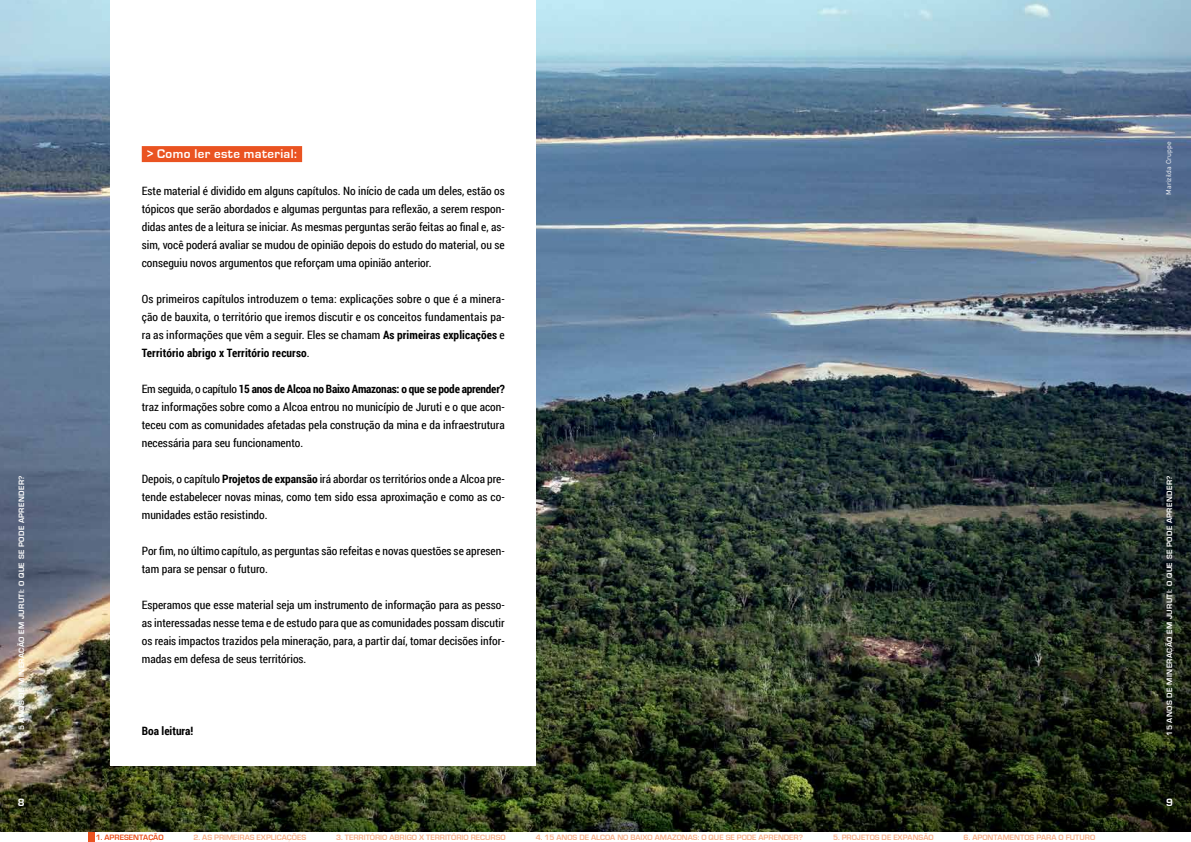
<style>
.page{position:relative;width:1191px;height:842px;background:#fff}
.page>*{position:absolute;margin:0;border:0;box-sizing:border-box;transform-origin:0 0}
.t1{font:700 13px "Eurostile";letter-spacing:.03em;color:#fff}
.t2{font:11.5px/18px "Roboto Condensed";color:#000;text-align:justify}
.t3{font:700 11.5px "Roboto Condensed";color:#000}
.t4{font:700 11px "Eurostile";color:#fff}
.t5{font:700 8px "Eurostile";color:#f7b08b}
.t6{font:700 8px "Eurostile";letter-spacing:.05em;color:#fff}
.t7{font:700 8px "Eurostile";color:#ea5321}
.t8{font:7px "DIN";color:#fff}
.s1{font-weight:700}
</style>
<div class="page">
<img style="left:0;top:0;width:1191px;height:832px">
<div style="left:111px;top:0;width:425px;height:765px;background:#fff"></div>
<div style="left:142px;top:146px;width:160px;height:16px;background:#ea5321"></div>
<div style="left:88px;top:832px;width:7px;height:10px;background:#ea5321"></div>
<p class="t6" style="left:17px;top:736px;width:261px;rotate:-90deg">15 ANOS DE MINERAÇÃO EM JURUTI: O QUE SE PODE APRENDER?</p>
<p class="t4" style="left:18px;top:796px;width:8px">8</p>
<p class="t1" style="left:147px;top:147px;width:151px">&gt; Como ler este material:</p>
<p class="t2" style="left:142px;top:182px;width:364px">Este material é dividido em alguns capítulos. No início de cada um deles, estão os tópicos que serão abordados e algumas perguntas para reflexão, a serem respon&shy;didas antes de a leitura se iniciar. As mesmas perguntas serão feitas ao final e, as&shy;sim, você poderá avaliar se mudou de opinião depois do estudo do material, ou se conseguiu novos argumentos que reforçam uma opinião anterior.</p>
<p class="t2" style="left:142px;top:290px;width:364px">Os primeiros capítulos introduzem o tema: explicações sobre o que é a minera&shy;ção de bauxita, o território que iremos discutir e os conceitos fundamentais pa&shy;ra as informações que vêm a seguir. Eles se chamam <span class="s1">As primeiras explicações</span> e <span class="s1">Território abrigo x Território recurso</span>.</p>
<p class="t2" style="left:142px;top:380px;width:364px">Em seguida, o capítulo <span class="s1">15 anos de Alcoa no Baixo Amazonas: o que se pode aprender? </span>traz informações sobre como a Alcoa entrou no município de Juruti e o que acon&shy;teceu com as comunidades afetadas pela construção da mina e da infraestrutura necessária para seu funcionamento.</p>
<p class="t2" style="left:142px;top:470px;width:364px">Depois, o capítulo <span class="s1">Projetos de expansão</span> irá abordar os territórios onde a Alcoa pre&shy;tende estabelecer novas minas, como tem sido essa aproximação e como as co&shy;munidades estão resistindo.</p>
<p class="t2" style="left:142px;top:542px;width:364px">Por fim, no último capítulo, as perguntas são refeitas e novas questões se apresen&shy;tam para se pensar o futuro.</p>
<p class="t2" style="left:142px;top:596px;width:364px">Esperamos que esse material seja um instrumento de informação para as pesso&shy;as interessadas nesse tema e de estudo para que as comunidades possam discutir os reais impactos trazidos pela mineração, para, a partir daí, tomar decisões infor&shy;madas em defesa de seus territórios.</p>
<p class="t3" style="left:142px;top:723px;width:53px">Boa leitura!</p>
<p class="t7" style="left:96px;top:833px;width:69px">1. APRESENTAÇÃO</p>
<p class="t5" style="left:193px;top:833px;width:114px">2. AS PRIMEIRAS EXPLICAÇÕES</p>
<p class="t5" style="left:336px;top:833px;width:171px">3. TERRITÓRIO ABRIGO X TERRITÓRIO RECURSO</p>
<p class="t5" style="left:535px;top:833px;width:269px">4. 15 ANOS DE ALCOA NO BAIXO AMAZONAS: O QUE SE PODE APRENDER?</p>
<p class="t5" style="left:833px;top:833px;width:102px">5. PROJETOS DE EXPANSÃO</p>
<p class="t5" style="left:963px;top:833px;width:133px">6. APONTAMENTOS PARA O FUTURO</p>
<p class="t8" style="left:1164px;top:195px;width:55px;rotate:-90deg">Marizilda Cruppe</p>
<p class="t6" style="left:1165px;top:736px;width:261px;rotate:-90deg">15 ANOS DE MINERAÇÃO EM JURUTI: O QUE SE PODE APRENDER?</p>
<p class="t4" style="left:1166px;top:796px;width:8px">9</p>
</div>
